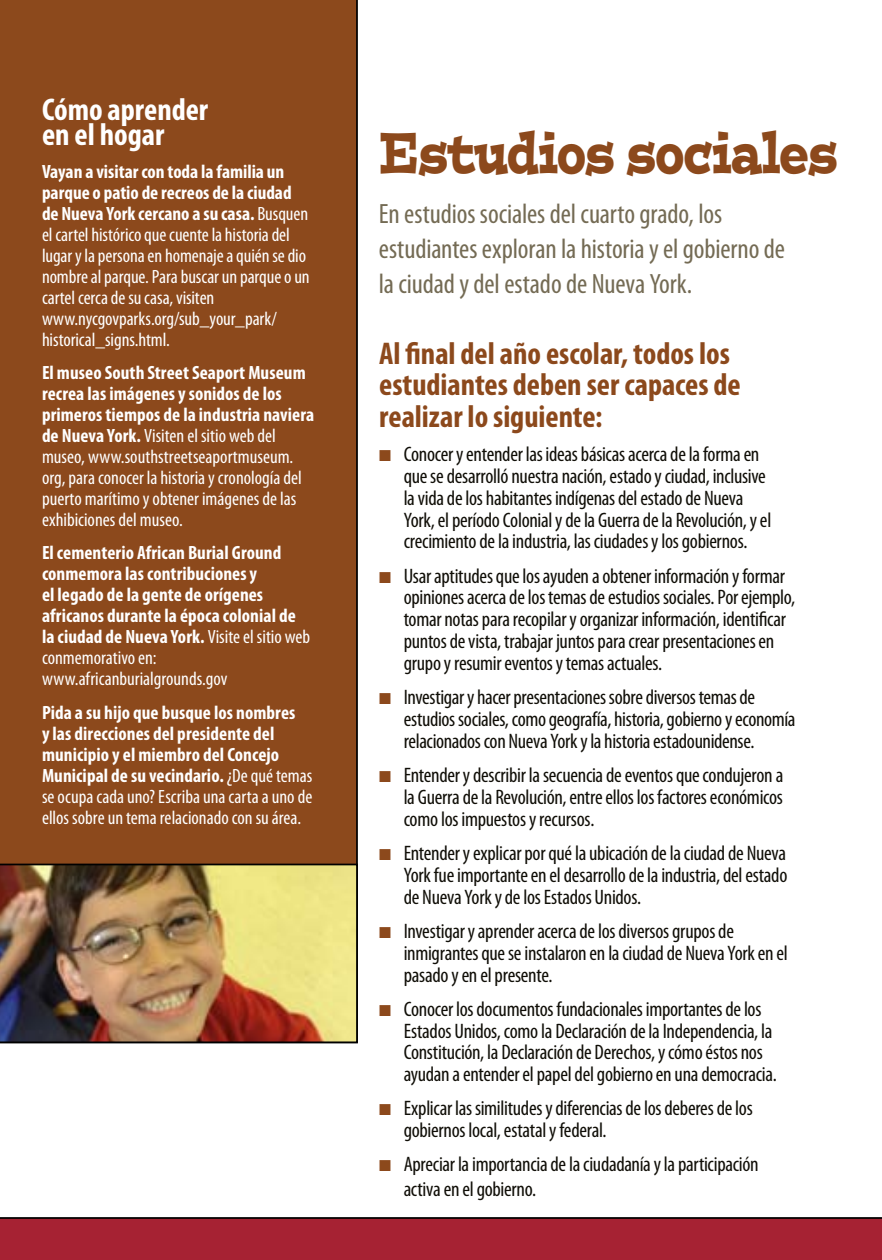
<style>
.page{position:relative;width:882px;height:1260px;background:#fff}
.page>*{position:absolute;margin:0;border:0;box-sizing:border-box;transform-origin:0 0}
.t1{font:57.75px "Postino Std";letter-spacing:-.025em;color:#8c491c;scale:.7 1}
.t2{font:700 condensed 31.5px/31.5px "Myriad Pro";color:#8c491c}
.t3{font:700 condensed 31.5px/24.5px "Myriad Pro";color:#fff}
.t4{font:condensed 28px/35px "Myriad Pro";letter-spacing:-.005em;color:#746b54}
.t5{font:condensed 21px/21.9px "Myriad Pro";letter-spacing:-.015em;color:#100e07}
.t6{font:condensed 19.25px/21px "Myriad Pro";color:#fff}
.t7{font:700 condensed 19.25px/21px "Myriad Pro";letter-spacing:.005em;color:#fff}
.s1{font-weight:700}
.s2{font-weight:400}
.s3{color:#8c491c}
</style>
<div class="page">
<div style="left:0;top:0;width:358px;height:864px;background:#8c491c"></div>
<div style="left:0;top:1217px;width:882px;height:43px;background:#a62233"></div>
<img style="left:0;top:864px;width:358px;height:179px">
<h2 class="t3" style="left:42px;top:97px;width:168px">Cómo aprender en el hogar</h2>
<p class="t6" style="left:42px;top:161px;width:269px"><span class="s1">Vayan a visitar con toda la familia un parque o patio de recreos de la ciudad de Nueva York cercano a su casa.</span> Busquen el cartel histórico que cuente la historia del lugar y la persona en homenaje a quién se dio nombre al parque. Para buscar un parque o un cartel cerca de su casa, visiten www.nycgovparks.org/sub_your_park/ historical_signs.html.</p>
<p class="t6" style="left:42px;top:362px;width:274px"><span class="s1">El museo South Street Seaport Museum recrea las imágenes y sonidos de los primeros tiempos de la industria naviera de Nueva York.</span> Visiten el sitio web del museo, www.southstreetseaportmuseum. org, para conocer la historia y cronología del puerto marítimo y obtener imágenes de las exhibiciones del museo.</p>
<p class="t7" style="left:42px;top:542px;width:270px">El cementerio African Burial Ground conmemora las contribuciones y<br>el legado de la gente de orígenes africanos durante la época colonial de la ciudad de Nueva York. <span class="s2">Visite el sitio web conmemorativo en: www.africanburialgrounds.gov</span></p>
<p class="t7" style="left:42px;top:701px;width:272px">Pida a su hijo que busque los nombres<br>y las direcciones del presidente del municipio y el miembro del Concejo Municipal de su vecindario. <span class="s2">¿De qué temas se ocupa cada uno? Escriba una carta a uno de ellos sobre un tema relacionado con su área.</span></p>
<h1 class="t1" style="left:379px;top:114px;width:657px">Estudios sociales</h1>
<h3 class="t4" style="left:379px;top:196px;width:408px">En estudios sociales del cuarto grado, los estudiantes exploran la historia y el gobierno de la ciudad y del estado de Nueva York.</h3>
<h2 class="t2" style="left:379px;top:337px;width:363px">Al final del año escolar, todos los estudiantes deben ser capaces de realizar lo siguiente:</h2>
<p class="t5" style="left:404px;top:443px;width:369px;text-indent:-24px"><span class="s3">■</span> Conocer y entender las ideas básicas acerca de la forma en que se desarrolló nuestra nación, estado y ciudad, inclusive la vida de los habitantes indígenas del estado de Nueva York, el período Colonial y de la Guerra de la Revolución, y el crecimiento de la industria, las ciudades y los gobiernos.</p>
<p class="t5" style="left:404px;top:564px;width:393px;text-indent:-24px"><span class="s3">■</span> Usar aptitudes que los ayuden a obtener información y formar opiniones acerca de los temas de estudios sociales. Por ejemplo, tomar notas para recopilar y organizar información, identificar puntos de vista, trabajar juntos para crear presentaciones en grupo y resumir eventos y temas actuales.</p>
<p class="t5" style="left:404px;top:686px;width:393px;text-indent:-24px"><span class="s3">■</span> Investigar y hacer presentaciones sobre diversos temas de estudios sociales, como geografía, historia, gobierno y economía relacionados con Nueva York y la historia estadounidense.</p>
<p class="t5" style="left:404px;top:764px;width:381px;text-align:justify;text-indent:-24px"><span class="s3">■</span> Entender y describir la secuencia de eventos que condujeron a la Guerra de la Revolución, entre ellos los factores económicos como los impuestos y recursos.</p>
<p class="t5" style="left:404px;top:842px;width:385px;text-align:justify;text-indent:-24px"><span class="s3">■</span> Entender y explicar por qué la ubicación de la ciudad de Nueva York fue importante en el desarrollo de la industria, del estado de Nueva York y de los Estados Unidos.</p>
<p class="t5" style="left:404px;top:920px;width:386px;text-indent:-24px"><span class="s3">■</span> Investigar y aprender acerca de los diversos grupos de inmigrantes que se instalaron en la ciudad de Nueva York en el pasado y en el presente.</p>
<p class="t5" style="left:404px;top:998px;width:375px;text-indent:-24px"><span class="s3">■</span> Conocer los documentos fundacionales importantes de los Estados Unidos, como la Declaración de la Independencia, la Constitución, la Declaración de Derechos, y cómo éstos nos ayudan a entender el papel del gobierno en una democracia.</p>
<p class="t5" style="left:404px;top:1097px;width:351px;text-indent:-24px"><span class="s3">■</span> Explicar las similitudes y diferencias de los deberes de los gobiernos local, estatal y federal.</p>
<p class="t5" style="left:404px;top:1152px;width:357px;line-height:24.5px;text-indent:-24px"><span class="s3">■</span> Apreciar la importancia de la ciudadanía y la participación activa en el gobierno.</p>
</div>
